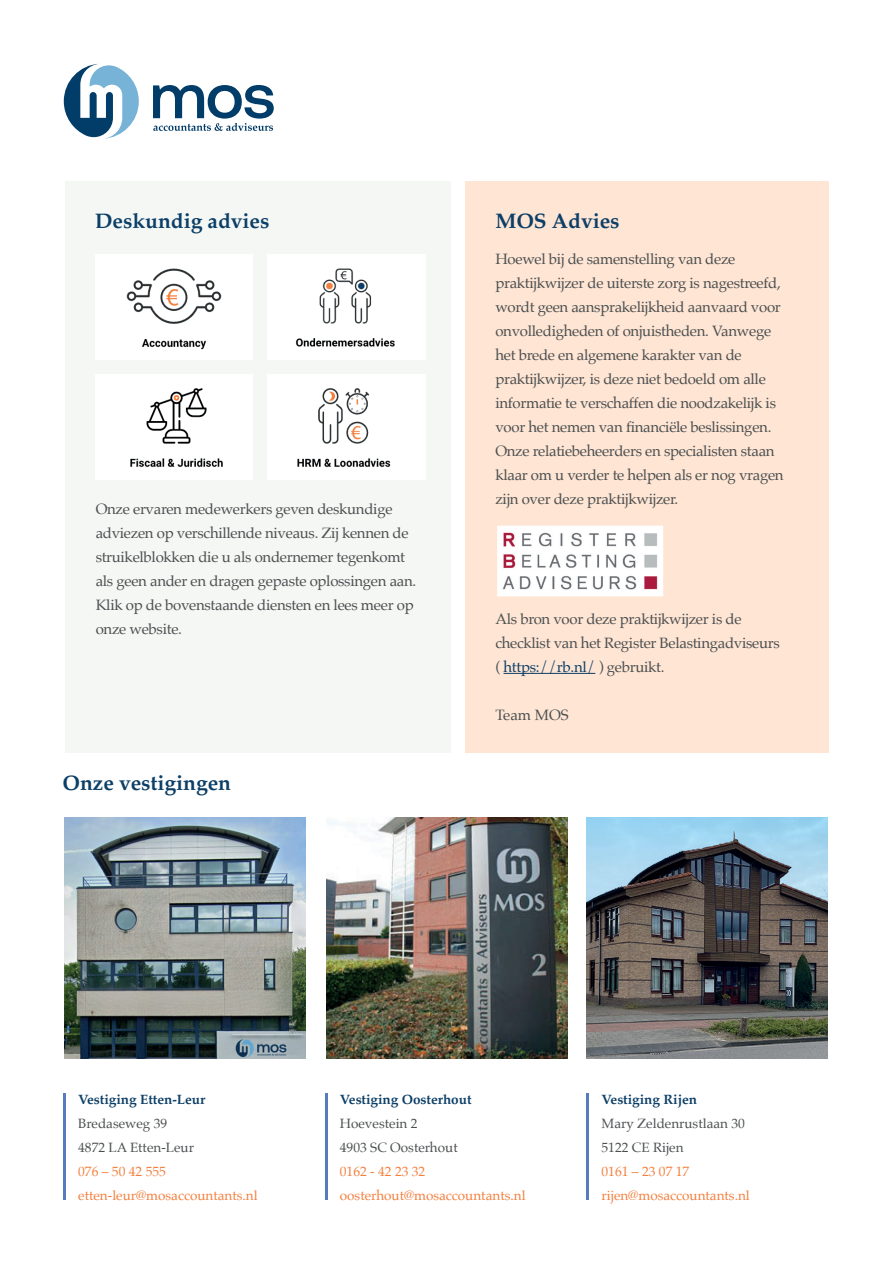
<style>
.page{position:relative;width:893px;height:1263px;background:#fff}
.page>*{position:absolute;margin:0;border:0;box-sizing:border-box;transform-origin:0 0}
.t1{font:700 21px "Palatino";color:#0c3f67}
.t2{font:15px/24px "Palatino";letter-spacing:-.02em;color:#4c4f50}
.t3{font:13.5px/24px "Palatino";color:#f47f3d}
.t4{font:13.5px/24px "Palatino";color:#4c4f50}
.t5{font:700 13.5px "Palatino";color:#0c3f67}
.s1{color:#0c3f67}
</style>
<div class="page">
<hr style="left:64px;top:1093px;width:2px;height:106px;background:#587bbe">
<hr style="left:325px;top:1093px;width:2px;height:106px;background:#587bbe">
<hr style="left:587px;top:1093px;width:2px;height:106px;background:#587bbe">
<img style="left:326px;top:818px;width:241px;height:241px">
<img style="left:587px;top:818px;width:241px;height:241px">
<img style="left:65px;top:818px;width:241px;height:241px">
<svg style="left:64px;top:64px;width:75px;height:75px"></svg>
<svg style="left:153px;top:85px;width:121px;height:46px"></svg>
<div style="left:466px;top:181px;width:363px;height:572px;background:#fee5d4"></div>
<hr style="left:503px;top:673px;width:92px;height:1px;background:#0c3f67">
<div style="left:65px;top:182px;width:386px;height:571px;background:#f5f7f5"></div>
<img style="left:126px;top:268px;width:96px;height:82px">
<img style="left:130px;top:388px;width:93px;height:79px">
<img style="left:296px;top:268px;width:99px;height:79px">
<img style="left:297px;top:388px;width:94px;height:79px">
<svg style="left:497px;top:525px;width:167px;height:72px"></svg>
<h1 class="t1" style="left:95px;top:203px;width:176px">Deskundig advies</h1>
<p class="t2" style="left:96px;top:497px;width:322px">Onze ervaren medewerkers geven deskundige adviezen op verschillende niveaus. Zij kennen de struikelblokken die u als ondernemer tegenkomt als geen ander en dragen gepaste oplossingen aan.<br>Klik op de bovenstaande diensten en lees meer op onze website.</p>
<h1 class="t1" style="left:63px;top:765px;width:170px">Onze vestigingen</h1>
<h1 class="t1" style="left:495px;top:203px;width:126px">MOS Advies</h1>
<p class="t2" style="left:495px;top:247px;width:290px">Hoewel bij de samenstelling van deze praktijkwijzer de uiterste zorg is nagestreefd, wordt geen aansprakelijkheid aanvaard voor onvolledigheden of onjuistheden. Vanwege het brede en algemene karakter van de praktijkwijzer, is deze niet bedoeld om alle informatie te verschaffen die noodzakelijk is voor het nemen van financiële beslissingen.<br>Onze relatiebeheerders en specialisten staan klaar om u verder te helpen als er nog vragen zijn over deze praktijkwijzer.</p>
<p class="t2" style="left:495px;top:607px;width:286px">Als bron voor deze praktijkwijzer is de checklist van het Register Belastingadviseurs ( <span class="s1">https://rb.nl/</span> ) gebruikt.</p>
<p class="t2" style="left:495px;top:703px;width:75px">Team MOS</p>
<p class="t5" style="left:78px;top:1088px;width:129px">Vestiging Etten-Leur</p>
<p class="t4" style="left:78px;top:1111px;width:117px">Bredaseweg 39<br>4872 LA Etten-Leur</p>
<p class="t3" style="left:78px;top:1159px;width:181px">076 – 50 42 555 etten-leur@mosaccountants.nl</p>
<p class="t5" style="left:340px;top:1088px;width:133px">Vestiging Oosterhout</p>
<p class="t4" style="left:340px;top:1111px;width:119px">Hoevestein 2<br>4903 SC Oosterhout</p>
<p class="t3" style="left:340px;top:1159px;width:187px">0162 - 42 23 32 oosterhout@mosaccountants.nl</p>
<p class="t5" style="left:602px;top:1088px;width:97px">Vestiging Rijen</p>
<p class="t4" style="left:602px;top:1111px;width:145px">Mary Zeldenrustlaan 30<br>5122 CE Rijen</p>
<p class="t3" style="left:602px;top:1159px;width:150px">0161 – 23 07 17 rijen@mosaccountants.nl</p>
</div>
